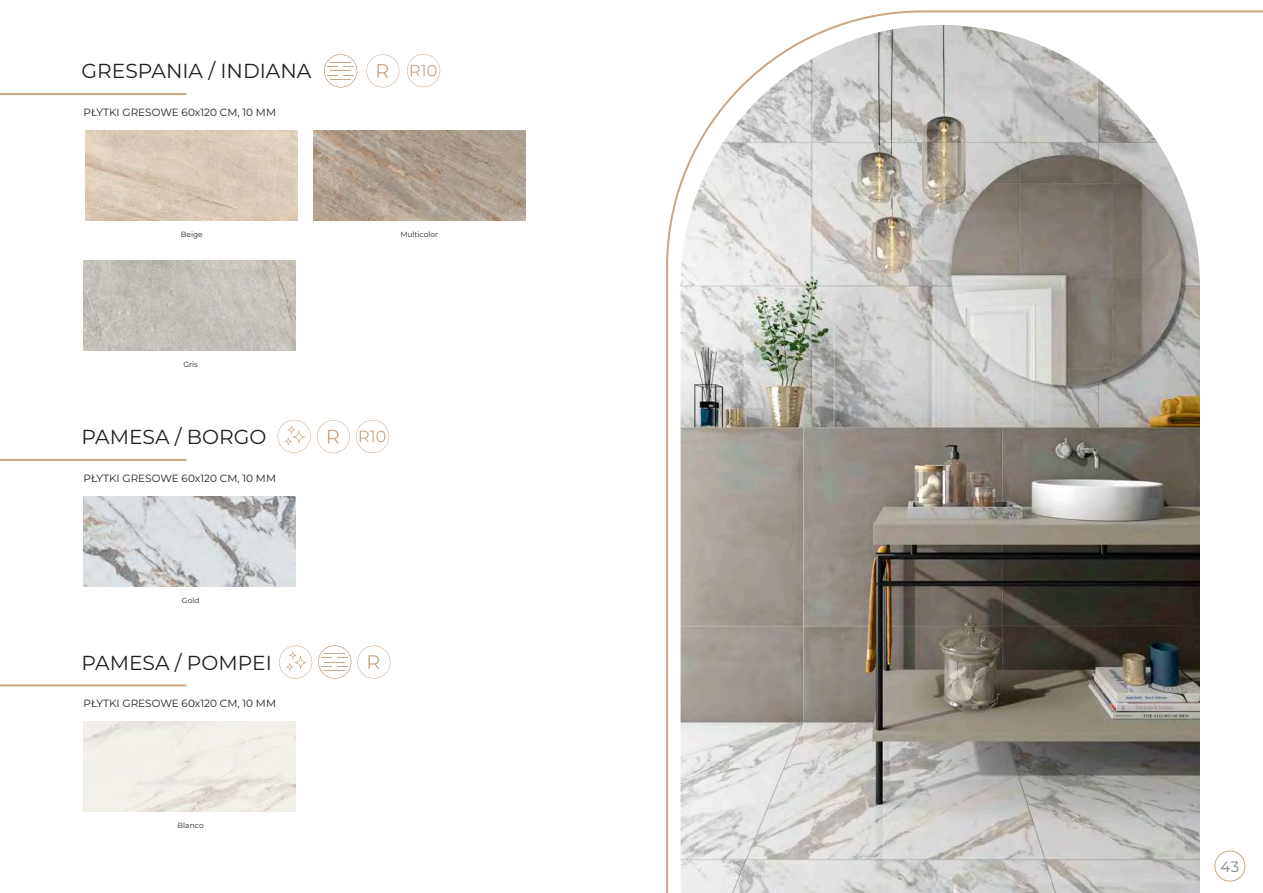
<style>
.page{position:relative;width:1263px;height:893px;background:#fff}
.page>*{position:absolute;margin:0;border:0;box-sizing:border-box;transform-origin:0 0}
.t1{font:20.25px "Montserrat";color:#231f20}
.t2{font:15px "Montserrat";color:#808285}
.sub{font:10.5px "Montserrat";color:#231f20}
.t3{font:7.5px "Montserrat";color:#231f20}
</style>
<div class="page">
<svg style="left:666px;top:10px;width:597px;height:883px"></svg>
<img style="left:84px;top:496px;width:211px;height:90px">
<img style="left:84px;top:721px;width:211px;height:90px">
<img style="left:84px;top:260px;width:211px;height:90px">
<img style="left:86px;top:130px;width:212px;height:90px">
<img style="left:313px;top:130px;width:212px;height:90px">
<hr style="left:0;top:93px;width:187px;height:2px;background:#c9a786">
<hr style="left:0;top:459px;width:187px;height:2px;background:#c9a786">
<hr style="left:0;top:684px;width:187px;height:2px;background:#c9a786">
<img style="left:680px;top:25px;width:520px;height:868px">
<svg style="left:366px;top:54px;width:33px;height:33px"></svg>
<svg style="left:317px;top:420px;width:33px;height:33px"></svg>
<svg style="left:357px;top:645px;width:33px;height:34px"></svg>
<svg style="left:324px;top:54px;width:33px;height:33px"></svg>
<svg style="left:318px;top:645px;width:33px;height:34px"></svg>
<svg style="left:407px;top:54px;width:33px;height:33px"></svg>
<svg style="left:356px;top:420px;width:33px;height:33px"></svg>
<svg style="left:279px;top:645px;width:33px;height:34px"></svg>
<svg style="left:278px;top:420px;width:33px;height:33px"></svg>
<p class="t1" style="left:82px;top:57px;width:231px">GRESPANIA / INDIANA</p>
<p class="sub" style="left:84px;top:105px;width:194px">PŁYTKI GRESOWE 60x120 CM, 10 MM</p>
<p class="t3" style="left:181px;top:229px;width:23px">Beige</p>
<p class="t3" style="left:400px;top:229px;width:39px">Multicolor</p>
<p class="t3" style="left:183px;top:359px;width:16px">Gris</p>
<p class="t1" style="left:82px;top:423px;width:186px">PAMESA / BORGO</p>
<p class="sub" style="left:84px;top:471px;width:194px">PŁYTKI GRESOWE 60x120 CM, 10 MM</p>
<p class="t3" style="left:182px;top:595px;width:19px">Gold</p>
<p class="t1" style="left:82px;top:649px;width:192px">PAMESA / POMPEI</p>
<p class="sub" style="left:84px;top:696px;width:194px">PŁYTKI GRESOWE 60x120 CM, 10 MM</p>
<p class="t3" style="left:178px;top:820px;width:28px">Blanco</p>
<h2 class="t2" style="left:1220px;top:856px;width:20px">43</h2>
</div>
